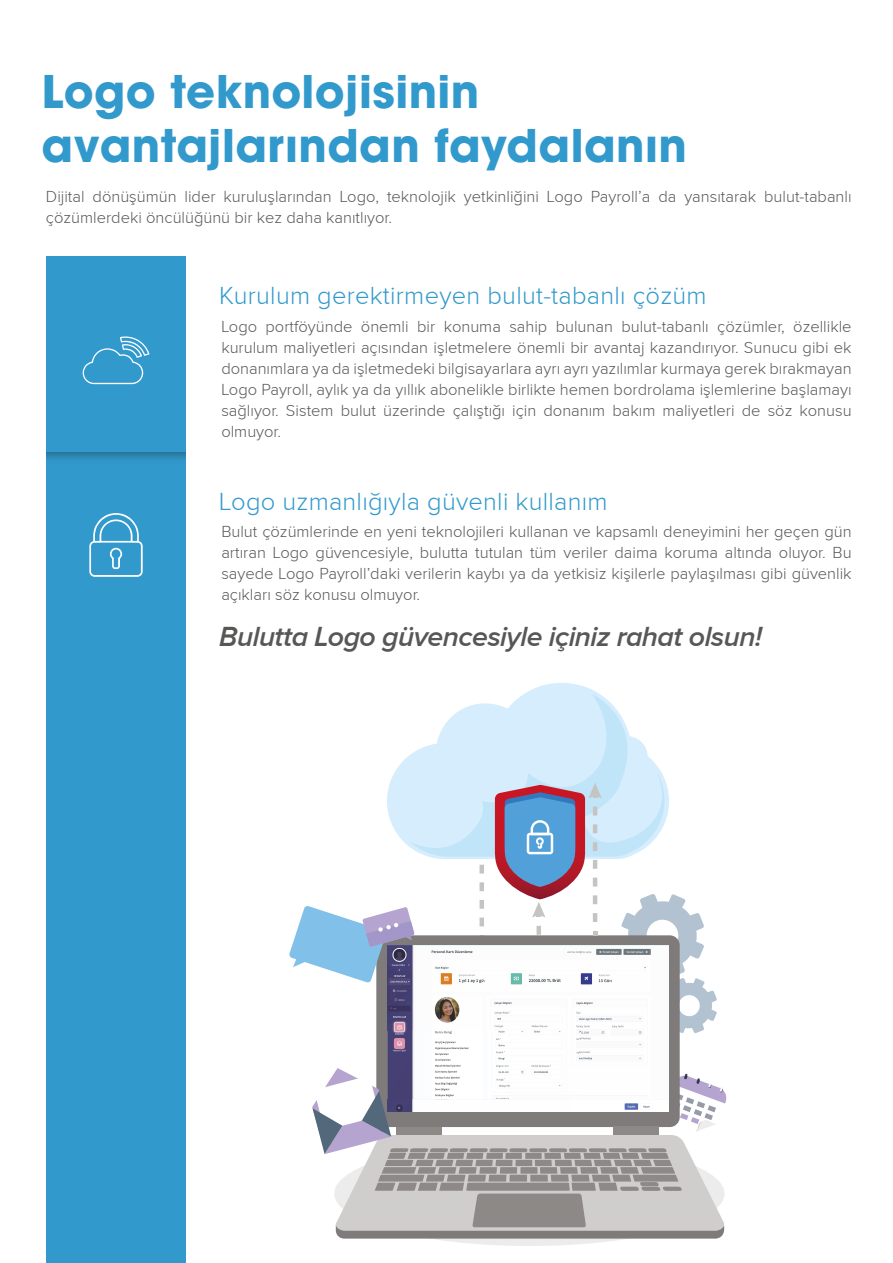
<style>
.page{position:relative;width:893px;height:1263px;background:#fff}
.page>*{position:absolute;margin:0;border:0;box-sizing:border-box;transform-origin:0 0}
.t1{font:45px/54px "Bilgetech Custom Avant Garde";letter-spacing:.01em;color:#3199cc}
.t2{font:italic 600 28.5px "Proxima Nova";letter-spacing:-.02em;color:#575756}
.t3{font:300 25.5px "Proxima Nova";letter-spacing:.01em;color:#3199cc}
.t4{font:300 16.5px/21px "Proxima Nova";color:#575756;text-align:justify}
</style>
<div class="page">
<div style="left:46px;top:257px;width:140px;height:1006px;background:#3199cc"></div>
<svg style="left:334px;top:1141px;width:390px;height:105px"></svg>
<svg style="left:524px;top:683px;width:75px;height:11px"></svg>
<img style="left:388px;top:1041px;width:253px;height:27px">
<svg style="left:312px;top:1068px;width:415px;height:170px"></svg>
<svg style="left:289px;top:694px;width:428px;height:347px"></svg>
<svg style="left:89px;top:513px;width:54px;height:64px"></svg>
<svg style="left:83px;top:336px;width:66px;height:48px"></svg>
<h1 class="t1" style="left:41px;top:65px;width:647px">Logo teknolojisinin avantajlarından faydalanın</h1>
<p class="t4" style="left:46px;top:185px;width:807px">Dijital dönüşümün lider kuruluşlarından Logo, teknolojik yetkinliğini Logo Payroll’a da yansıtarak bulut-tabanlı çözümlerdeki öncülüğünü bir kez daha kanıtlıyor.</p>
<h3 class="t3" style="left:219px;top:282px;width:489px">Kurulum gerektirmeyen bulut-tabanlı çözüm</h3>
<p class="t4" style="left:221px;top:316px;width:632px">Logo portföyünde önemli bir konuma sahip bulunan bulut-tabanlı çözümler, özellikle kurulum maliyetleri açısından işletmelere önemli bir avantaj kazandırıyor. Sunucu gibi ek donanımlara ya da işletmedeki bilgisayarlara ayrı ayrı yazılımlar kurmaya gerek bırakmayan Logo Payroll, aylık ya da yıllık abonelikle birlikte hemen bordrolama işlemlerine başlamayı sağlıyor. Sistem bulut üzerinde çalıştığı için donanım bakım maliyetleri de söz konusu olmuyor.</p>
<h3 class="t3" style="left:219px;top:487px;width:390px">Logo uzmanlığıyla güvenli kullanım</h3>
<p class="t4" style="left:221px;top:521px;width:632px">Bulut çözümlerinde en yeni teknolojileri kullanan ve kapsamlı deneyimini her geçen gün artıran Logo güvencesiyle, bulutta tutulan tüm veriler daima koruma altında oluyor. Bu sayede Logo Payroll’daki verilerin kaybı ya da yetkisiz kişilerle paylaşılması gibi güvenlik açıkları söz konusu olmuyor.</p>
<h2 class="t2" style="left:219px;top:621px;width:544px">Bulutta Logo güvencesiyle içiniz rahat olsun!</h2>
</div>
